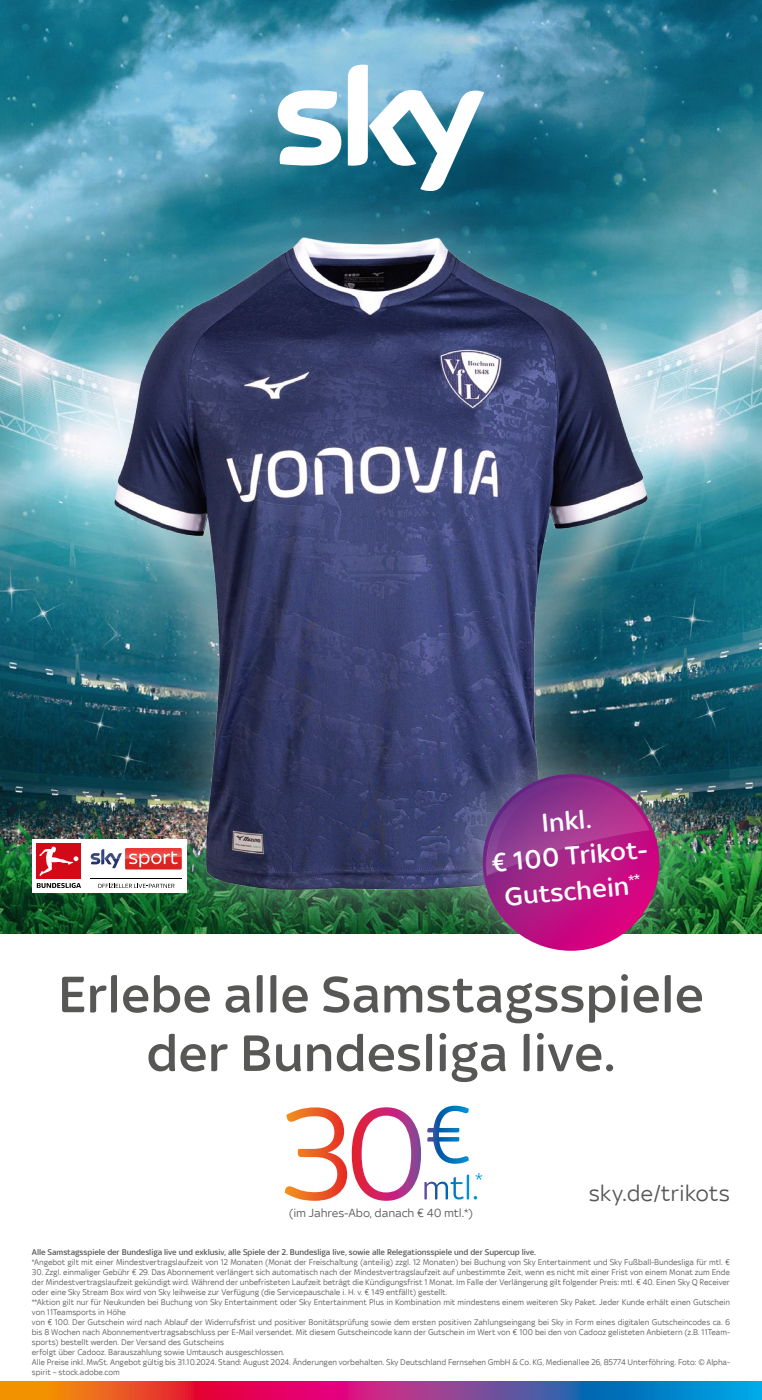
<style>
.page{position:relative;width:762px;height:1400px;background:#fff}
.page>*{position:absolute;margin:0;border:0;box-sizing:border-box;transform-origin:0 0}
.t1{font:500 54.62px/58.8px "Sky Text";color:#575756;text-align:center}
.t2{font:500 27.5px/35px "Sky Text";color:#fff;text-align:center}
.t3{font:24px "Sky Text";letter-spacing:-.005em;color:#575756}
.t4{font:12.5px "Sky Text";letter-spacing:-.01em;color:#575756}
.t5{font:8.75px/10px "Sky Text";letter-spacing:-.01em;color:#575756;scale:.96 1}
.t6{font:500 8.75px "Sky Text";letter-spacing:-.01em;color:#575756;scale:.96 1}
</style>
<div class="page">
<img style="left:0;top:0;width:762px;height:934px">
<svg style="left:0;top:1381px;width:762px;height:18px;background:#934f77"></svg>
<div style="left:52px;top:175px;width:657px;height:781px;background:#fff;opacity:.46"></div>
<img style="left:64px;top:229px;width:633px;height:669px">
<svg style="left:278px;top:65px;width:206px;height:126px"></svg>
<div style="left:428px;top:720px;width:285px;height:285px;background:#fff;opacity:.46"></div>
<img style="left:429px;top:744px;width:275px;height:228px">
<svg style="left:286px;top:1105px;width:183px;height:95px"></svg>
<div style="left:32px;top:839px;width:155px;height:54px;background:#fff"></div>
<svg style="left:98px;top:884px;width:77px;height:4px"></svg>
<svg style="left:91px;top:848px;width:91px;height:21px"></svg>
<hr style="left:91px;top:878px;width:91px;height:1px;background:#000">
<div style="left:37px;top:844px;width:44px;height:35px;background:#d20a18"></div>
<svg style="left:39px;top:846px;width:39px;height:30px"></svg>
<svg style="left:37px;top:883px;width:44px;height:5px"></svg>
<h2 class="t2" style="left:487px;top:812px;width:162px;rotate:-5deg">Inkl.<br>€ 100 Trikot-<br>Gutschein<sup>**</sup></h2>
<h1 class="t1" style="left:58px;top:968px;width:648px">Erlebe alle Samstagsspiele der Bundesliga live.</h1>
<h3 class="t4" style="left:289px;top:1206px;width:186px">(im Jahres-Abo, danach € 40 mtl.*)</h3>
<h3 class="t3" style="left:589px;top:1179px;width:143px">sky.de/trikots</h3>
<p class="t6" style="left:32px;top:1247px;width:527px">Alle Samstagsspiele der Bundesliga live und exklusiv, alle Spiele der 2. Bundesliga live, sowie alle Relegationsspiele und der Supercup live.</p>
<p class="t5" style="left:32px;top:1257px;width:729px">*Angebot gilt mit einer Mindestvertragslaufzeit von 12 Monaten (Monat der Freischaltung (anteilig) zzgl. 12 Monaten) bei Buchung von Sky Entertainment und Sky Fußball-Bundesliga für mtl. €</p>
<p class="t5" style="left:32px;top:1267px;width:729px">30. Zzgl. einmaliger Ge bühr € 29. Das Abonnement verlängert sich automatisch nach der Mindestvertragslaufzeit auf unbestimmte Zeit, wenn es nicht mit einer Frist von einem Monat zum Ende der Mindestvertragslaufzeit gekündigt wird. Während der unbefristeten Laufzeit beträgt die Kündigungsfrist 1 Monat. Im Falle der Verlängerung gilt folgender Preis: mtl. € 40. Einen Sky Q Receiver oder eine Sky Stream Box wird von Sky leihweise zur Verfügung (die Servicepauschale i. H. v. € 149 entfällt) gestellt.<br>**Aktion gilt nur für Neukunden bei Buchung von Sky Entertainment oder Sky Entertainment Plus in Kombination mit mindestens einem weiteren Sky Paket. Jeder Kunde erhält einen Gutschein von 11Teamsports in Höhe<br>von € 100. Der Gutschein wird nach Ablauf der Widerrufsfrist und positiver Bonitätsprüfung sowie dem ersten positiven Zahlungseingang bei Sky in Form eines digitalen Gutscheincodes ca. 6 bis 8 Wochen nach Abonnementvertragsabschluss per E-Mail versendet. Mit diesem Gutscheincode kann der Gutschein im Wert von € 100 bei den von Cadooz gelisteten Anbietern (z.B. 11Team&shy;sports) bestellt werden. Der Versand des Gutscheins<br>erfolgt über Cadooz. Barauszahlung sowie Umtausch ausgeschlossen.<br>Alle Preise inkl. MwSt. Angebot gültig bis 31.10.2024. Stand: August 2024. Änderungen vorbehalten. Sky Deutschland Fernsehen GmbH &amp; Co. KG, Medienallee 26, 85774 Unterföhring. Foto: © Alpha&shy;spirit – stock.adobe.com</p>
</div>
